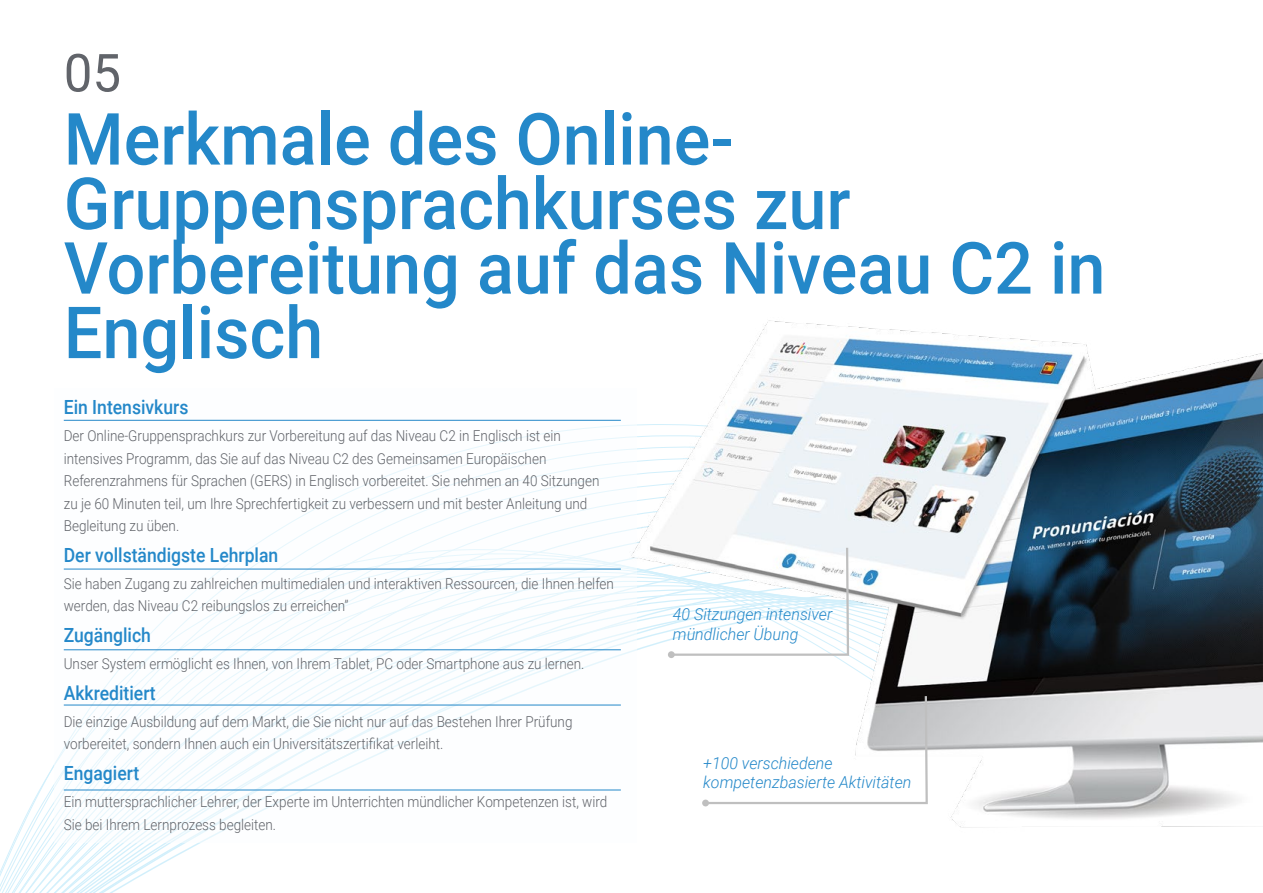
<style>
.page{position:relative;width:1263px;height:893px;background:#fff}
.page>*{position:absolute;margin:0;border:0;box-sizing:border-box;transform-origin:0 0}
.t1{font:500 72px/64.5px "Roboto";color:#2488c9;scale:.95 1}
.t2{font:52.5px "Roboto";color:#61646a}
.t3{font:500 19.5px "Roboto";color:#2488c9;scale:.9 1}
.t4{font:italic 300 16.5px/19.5px "Roboto";color:#2488c9}
.t5{font:300 15px/22.5px "Roboto";color:#61646a;scale:.9 1}
</style>
<div class="page">
<img style="left:594px;top:320px;width:669px;height:508px">
<hr style="left:64px;top:420px;width:557px;height:1px;background:#2488c9">
<hr style="left:64px;top:569px;width:557px;height:1px;background:#2488c9">
<hr style="left:64px;top:649px;width:557px;height:1px;background:#2488c9">
<hr style="left:64px;top:705px;width:557px;height:1px;background:#2488c9">
<hr style="left:64px;top:790px;width:557px;height:1px;background:#2488c9">
<svg style="left:703px;top:694px;width:226px;height:111px"></svg>
<div style="left:702px;top:800px;width:7px;height:6px;background:#bfbfbf;border-radius:50%"></div>
<svg style="left:668px;top:545px;width:182px;height:112px"></svg>
<div style="left:668px;top:651px;width:7px;height:7px;background:#bfbfbf;border-radius:50%"></div>
<h2 class="t2" style="left:64px;top:36px;width:59px">05</h2>
<h1 class="t1" style="left:64px;top:104px;width:1098px">Merkmale des Online-<br>Gruppensprachkurses zur<br>Vorbereitung auf das Niveau C2 in<br>Englisch</h1>
<h3 class="t3" style="left:64px;top:394px;width:140px">Ein Intensivkurs</h3>
<p class="t5" style="left:64px;top:424px;width:597px">Der Online-Gruppensprachkurs zur Vorbereitung auf das Niveau C2 in Englisch ist ein intensives Programm, das Sie auf das Niveau C2 des Gemeinsamen Europäischen Referenzrahmens für Sprachen (GERS) in Englisch vorbereitet. Sie nehmen an 40 Sitzungen zu je 60 Minuten teil, um Ihre Sprechfertigkeit zu verbessern und mit bester Anleitung und Begleitung zu üben.</p>
<h3 class="t3" style="left:64px;top:541px;width:240px">Der vollständigste Lehrplan</h3>
<p class="t5" style="left:64px;top:572px;width:613px">Sie haben Zugang zu zahlreichen multimedialen und interaktiven Ressourcen, die Ihnen helfen werden, das Niveau C2 reibungslos zu erreichen”</p>
<h3 class="t3" style="left:64px;top:622px;width:98px">Zugänglich</h3>
<p class="t5" style="left:64px;top:652px;width:580px">Unser System ermöglicht es Ihnen, von Ihrem Tablet, PC oder Smartphone aus zu lernen.</p>
<h3 class="t3" style="left:64px;top:679px;width:104px">Akkreditiert</h3>
<p class="t5" style="left:64px;top:710px;width:567px">Die einzige Ausbildung auf dem Markt, die Sie nicht nur auf das Bestehen Ihrer Prüfung vorbereitet, sondern Ihnen auch ein Universitätszertifikat verleiht.</p>
<h3 class="t3" style="left:64px;top:760px;width:85px">Engagiert</h3>
<p class="t5" style="left:64px;top:790px;width:605px">Ein muttersprachlicher Lehrer, der Experte im Unterrichten mündlicher Kompetenzen ist, wird<br>Sie bei Ihrem Lernprozess begleiten.</p>
<p class="t4" style="left:673px;top:604px;width:161px">40 Sitzungen intensiver mündlicher Übung</p>
<p class="t4" style="left:703px;top:752px;width:210px">+100 verschiedene kompetenzbasierte Aktivitäten</p>
</div>
